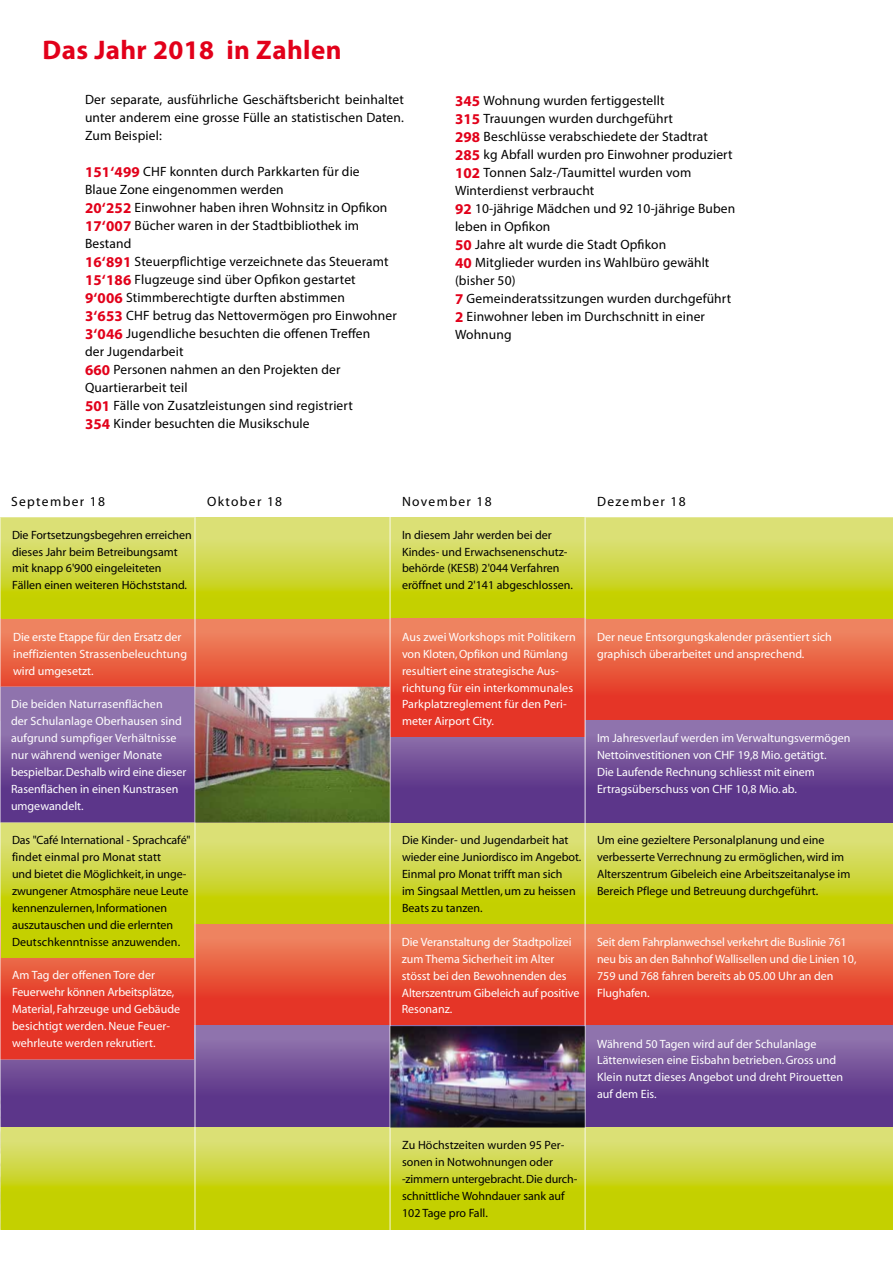
<style>
.page{position:relative;width:893px;height:1263px;background:#fff}
.page>*{position:absolute;margin:0;border:0;box-sizing:border-box;transform-origin:0 0}
.t1{font:700 27px "Myriad Pro";letter-spacing:.015em;color:#e2001a}
.t2{font:13.5px/18px "Myriad Pro";letter-spacing:.01em;color:#000}
.t3{font:13.5px "Myriad";letter-spacing:.1em;color:#000}
.t4{font:12px/17px "Myriad";color:#fff}
.t5{font:12px/17px "Myriad";color:#000}
.s1{font-weight:700;font-size:15px;color:#e2001a}
</style>
<div class="page">
<svg style="left:1px;top:517px;width:194px;height:102px;background:#cfd73e"></svg>
<svg style="left:196px;top:517px;width:194px;height:102px;background:#cfd73e"></svg>
<svg style="left:391px;top:517px;width:194px;height:102px;background:#d0d73f"></svg>
<svg style="left:586px;top:517px;width:307px;height:102px;background:#cfd73e"></svg>
<div style="left:0;top:619px;width:195px;height:68px;background:linear-gradient(to bottom,#ef8d68,#e6482e)"></div>
<svg style="left:196px;top:619px;width:194px;height:68px;background:#ea6a4b"></svg>
<svg style="left:391px;top:619px;width:194px;height:119px;background:#e7543c"></svg>
<div style="left:585px;top:619px;width:308px;height:102px;background:linear-gradient(to bottom,#ef8b63,#e3281b)"></div>
<svg style="left:1px;top:822px;width:194px;height:136px;background:#ccd52e"></svg>
<svg style="left:196px;top:822px;width:194px;height:102px;background:#ced63d"></svg>
<svg style="left:391px;top:822px;width:194px;height:102px;background:#ced63d"></svg>
<svg style="left:586px;top:822px;width:307px;height:102px;background:#ced63d"></svg>
<svg style="left:1px;top:958px;width:194px;height:102px;background:#e5402e"></svg>
<div style="left:195px;top:924px;width:195px;height:102px;background:linear-gradient(to bottom,#ef8b63,#e3261b)"></div>
<div style="left:390px;top:924px;width:195px;height:102px;background:linear-gradient(to bottom,#ef8b63,#e3261b)"></div>
<div style="left:585px;top:924px;width:308px;height:102px;background:linear-gradient(to bottom,#ef8b63,#e3261b)"></div>
<div style="left:0;top:1060px;width:195px;height:67px;background:linear-gradient(to bottom,#755299,#542d85)"></div>
<div style="left:195px;top:1026px;width:195px;height:101px;background:linear-gradient(to bottom,#9276ae,#502781)"></div>
<div style="left:585px;top:1026px;width:308px;height:101px;background:linear-gradient(to bottom,#9276ae,#502781)"></div>
<svg style="left:1px;top:1127px;width:194px;height:102px;background:#cdd630"></svg>
<svg style="left:196px;top:1127px;width:194px;height:102px;background:#cdd630"></svg>
<svg style="left:391px;top:1127px;width:194px;height:102px;background:#ccd530"></svg>
<svg style="left:586px;top:1127px;width:307px;height:102px;background:#cdd630"></svg>
<svg style="left:1px;top:687px;width:194px;height:135px;background:#78579c"></svg>
<div style="left:390px;top:738px;width:195px;height:84px;background:linear-gradient(to bottom,#8363a3,#522a83)"></div>
<div style="left:585px;top:721px;width:308px;height:101px;background:linear-gradient(to bottom,#9275ad,#4f2681)"></div>
<img style="left:196px;top:687px;width:194px;height:135px">
<img style="left:391px;top:1026px;width:194px;height:101px">
<hr style="left:0;top:515px;width:1px;height:716px;background:#fff">
<hr style="left:195px;top:515px;width:1px;height:716px;background:#fff">
<hr style="left:390px;top:515px;width:1px;height:716px;background:#fff">
<hr style="left:585px;top:515px;width:1px;height:716px;background:#fff">
<h1 class="t1" style="left:43px;top:32px;width:301px">Das Jahr 2018 in Zahlen</h1>
<p class="t2" style="left:85px;top:90px;width:320px;text-align:justify">Der separate, ausführliche Geschäftsbericht beinhaltet unter anderem eine grosse Fülle an statistischen Daten.<br>Zum Beispiel:</p>
<p class="t2" style="left:85px;top:162px;width:313px"><span class="s1">151‘499</span> CHF konnten durch Parkkarten für die<br>Blaue Zone eingenommen werden<br><span class="s1">20‘252</span> Einwohner haben ihren Wohnsitz in Opfikon <span class="s1">17‘007</span> Bücher waren in der Stadtbibliothek im Bestand<br><span class="s1">16‘891</span> Steuerpflichtige verzeichnete das Steueramt <span class="s1">15‘186</span> Flugzeuge sind über Opfikon gestartet <span class="s1">9‘006</span> Stimmberechtigte durften abstimmen<br><span class="s1">3‘653</span> CHF betrug das Nettovermögen pro Einwohner <span class="s1">3‘046</span> Jugendliche besuchten die offenen Treffen<br>der Jugendarbeit<br><span class="s1">660</span> Personen nahmen an den Projekten der Quartierarbeit teil<br><span class="s1">501</span> Fälle von Zusatzleistungen sind registriert<br><span class="s1">354</span> Kinder besuchten die Musikschule</p>
<p class="t2" style="left:455px;top:91px;width:282px"><span class="s1">345</span> Wohnung wurden fertiggestellt<br><span class="s1">315</span> Trauungen wurden durchgeführt<br><span class="s1">298</span> Beschlüsse verabschiedete der Stadtrat <span class="s1">285</span> kg Abfall wurden pro Einwohner produziert <span class="s1">102</span> Tonnen Salz-/Taumittel wurden vom Winterdienst verbraucht<br><span class="s1">92</span> 10-jährige Mädchen und 92 10-jährige Buben leben in Opfikon<br><span class="s1">50</span> Jahre alt wurde die Stadt Opfikon<br><span class="s1">40</span> Mitglieder wurden ins Wahlbüro gewählt (bisher 50)<br><span class="s1">7</span> Gemeinderatssitzungen wurden durchgeführt <span class="s1">2</span> Einwohner leben im Durchschnitt in einer Wohnung</p>
<p class="t3" style="left:11px;top:495px;width:96px">September 18</p>
<p class="t3" style="left:207px;top:495px;width:77px">Oktober 18</p>
<p class="t3" style="left:402px;top:495px;width:91px">November 18</p>
<p class="t3" style="left:597px;top:495px;width:90px">Dezember 18</p>
<p class="t5" style="left:12px;top:527px;width:181px">Die Fortsetzungsbegehren erreichen dieses Jahr beim Betreibungsamt mit knapp 6'900 eingeleiteten Fällen einen weiteren Höchststand.</p>
<p class="t4" style="left:13px;top:629px;width:175px">Die erste Etappe für den Ersatz der ineffizienten Strassenbeleuchtung wird umgesetzt.</p>
<p class="t4" style="left:11px;top:696px;width:177px">Die beiden Naturrasenflächen<br>der Schulanlage Oberhausen sind aufgrund sumpfiger Verhältnisse nur während weniger Monate bespielbar. Deshalb wird eine dieser<br>Rasenflächen in einen Kunstrasen umgewandelt.</p>
<p class="t5" style="left:12px;top:832px;width:180px">Das "Café International - Sprachcafé" findet einmal pro Monat statt<br>und bietet die Möglichkeit, in unge&shy;zwungener Atmosphäre neue Leute kennenzulernen, Informationen auszutauschen und die erlernten Deutschkenntnisse anzuwenden.</p>
<p class="t4" style="left:12px;top:967px;width:170px">Am Tag der offenen Tore der<br>Feuerwehr können Arbeitsplätze,<br>Material, Fahrzeuge und Gebäude besichtigt werden. Neue Feuer&shy;wehrleute werden rekrutiert.</p>
<p class="t5" style="left:402px;top:527px;width:172px">In diesem Jahr werden bei der<br>Kindes- und Erwachsenenschutz&shy;behörde (KESB) 2'044 Verfahren eröffnet und 2'141 abgeschlossen.</p>
<p class="t4" style="left:402px;top:629px;width:175px">Aus zwei Workshops mit Politikern von Kloten, Opfikon und Rümlang resultiert eine strategische Aus&shy;richtung für ein interkommunales<br>Parkplatzreglement für den Peri&shy;meter Airport City.</p>
<p class="t4" style="left:597px;top:629px;width:236px">Der neue Entsorgungskalender präsentiert sich graphisch überarbeitet und ansprechend.</p>
<p class="t5" style="left:402px;top:832px;width:181px">Die Kinder- und Jugendarbeit hat wieder eine Juniordisco im Angebot.<br>Einmal pro Monat trifft man sich<br>im Singsaal Mettlen, um zu heissen<br>Beats zu tanzen.</p>
<p class="t4" style="left:402px;top:934px;width:179px">Die Veranstaltung der Stadtpolizei zum Thema Sicherheit im Alter stösst bei den Bewohnenden des<br>Alterszentrum Gibeleich auf positive<br>Resonanz.</p>
<p class="t4" style="left:597px;top:730px;width:255px">Im Jahresverlauf werden im Verwaltungsvermögen Nettoinvestitionen von CHF 19,8 Mio. getätigt.<br>Die Laufende Rechnung schliesst mit einem Ertragsüberschuss von CHF 10,8 Mio. ab.</p>
<p class="t5" style="left:597px;top:832px;width:255px">Um eine gezieltere Personalplanung und eine verbesserte Verrechnung zu ermöglichen, wird im Alterszentrum Gibeleich eine Arbeitszeitanalyse im Bereich Pflege und Betreuung durchgeführt.</p>
<p class="t4" style="left:597px;top:934px;width:261px">Seit dem Fahrplanwechsel verkehrt die Buslinie 761 neu bis an den Bahnhof Wallisellen und die Linien 10, 759 und 768 fahren bereits ab 05.00 Uhr an den Flughafen.</p>
<p class="t4" style="left:597px;top:1035px;width:248px">Während 50 Tagen wird auf der Schulanlage Lättenwiesen eine Eisbahn betrieben. Gross und Klein nutzt dieses Angebot und dreht Pirouetten auf dem Eis.</p>
<p class="t5" style="left:402px;top:1137px;width:177px">Zu Höchstzeiten wurden 95 Per&shy;sonen in Notwohnungen oder -zimmern untergebracht. Die durch&shy;schnittliche Wohndauer sank auf<br>102 Tage pro Fall.</p>
</div>
